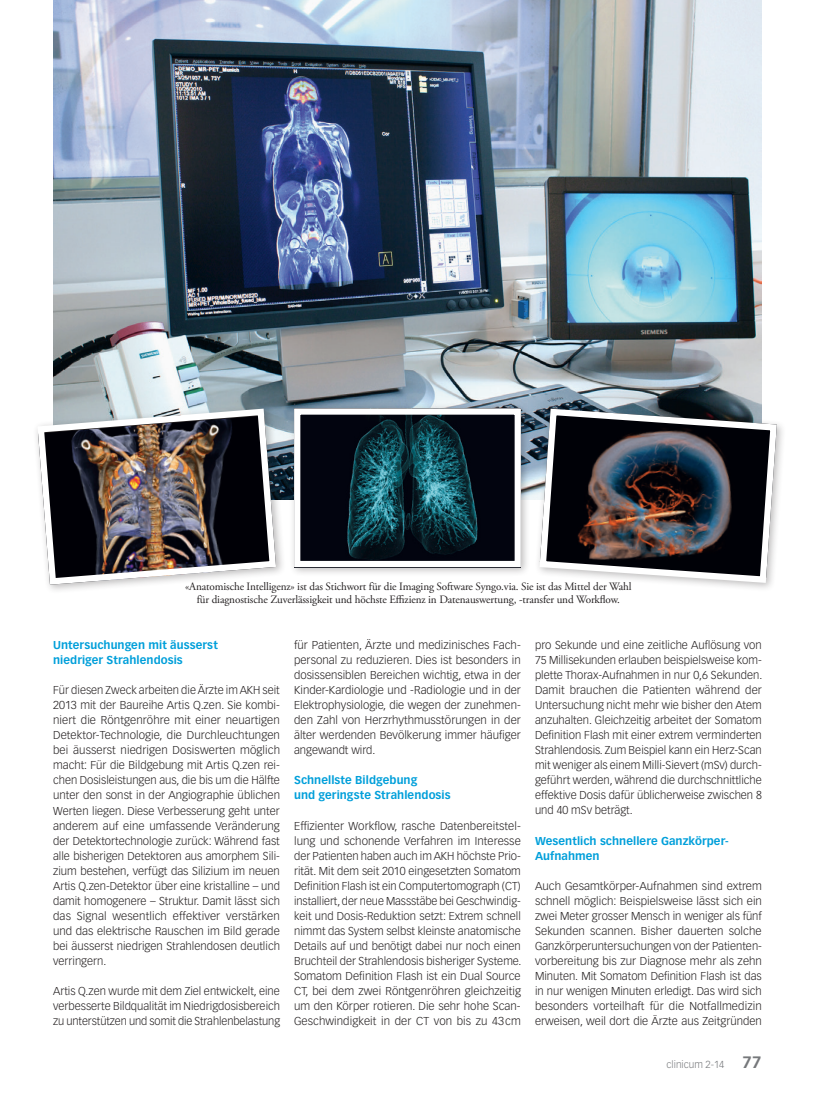
<style>
.page{position:relative;width:815px;height:1099px;background:#fff}
.page>*{position:absolute;margin:0;border:0;box-sizing:border-box;transform-origin:0 0}
.t1{font:300 11.25px/15px "Vectora LT Std";color:#231f20;text-align:justify}
.t2{font:11.25px/13.5px "Adobe Garamond Pro";letter-spacing:-.01em;color:#231f20;text-align:center}
.t3{font:700 11.25px/15px "Vectora LT Std";letter-spacing:.005em;color:#009fda}
.t4{font:300 10px "Vectora LH";color:#76787b}
.s1{font-weight:700;font-size:16.25px}
</style>
<div class="page">
<img style="left:53px;top:0;width:709px;height:499px">
<div style="left:33px;top:403px;width:253px;height:191px;background:#231f20;opacity:.3"></div>
<img style="left:34px;top:405px;width:245px;height:183px">
<div style="left:289px;top:403px;width:242px;height:174px;background:#231f20;opacity:.3"></div>
<img style="left:301px;top:415px;width:213px;height:145px">
<div style="left:294px;top:408px;width:227px;height:159px;border:6px solid #fff"></div>
<div style="left:535px;top:404px;width:252px;height:189px;background:#fff"></div>
<img style="left:536px;top:405px;width:244px;height:181px">
<p class="t2" style="left:185px;top:579px;width:448px">«Anatomische Intelligenz» ist das Stichwort für die Imaging Software Syngo.via. Sie ist das Mittel der Wahl für diagnostische Zuverlässigkeit und höchste Effizienz in Datenauswertung, -transfer und Workflow.</p>
<p class="t3" style="left:53px;top:638px;width:166px">Untersuchungen mit äusserst niedriger Strahlendosis</p>
<p class="t1" style="left:53px;top:683px;width:228px">Für diesen Zweck arbeiten die Ärzte im AKH seit 2013 mit der Baureihe Artis Q.zen. Sie kombi&shy;niert die Röntgenröhre mit einer neuartigen Detektor-Technologie, die Durchleuchtungen bei äusserst niedrigen Dosiswerten möglich macht: Für die Bildgebung mit Artis Q.zen rei&shy;chen Dosisleistungen aus, die bis um die Hälfte unter den sonst in der Angiographie üblichen Werten liegen. Diese Verbesserung geht unter anderem auf eine umfassende Veränderung der Detektortechnologie zurück: Während fast alle bisherigen Detektoren aus amorphem Sili&shy;zium bestehen, verfügt das Silizium im neuen Artis Q.zen-Detektor über eine kristalline – und damit homogenere – Struktur. Damit lässt sich das Signal wesentlich effektiver verstärken und das elektrische Rauschen im Bild gerade bei äusserst niedrigen Strahlendosen deutlich verringern.</p>
<p class="t1" style="left:53px;top:983px;width:228px">Artis Q.zen wurde mit dem Ziel entwickelt, eine verbesserte Bildqualität im Niedrigdosisbereich zu unterstützen und somit die Strahlenbelastung</p>
<p class="t1" style="left:294px;top:638px;width:228px">für Patienten, Ärzte und medizinisches Fach&shy;personal zu reduzieren. Dies ist besonders in dosissensiblen Bereichen wichtig, etwa in der Kinder-Kardiologie und -Radiologie und in der Elektrophysiologie, die wegen der zunehmen&shy;den Zahl von Herzrhythmusstörungen in der älter werdenden Bevölkerung immer häufiger angewandt wird.</p>
<p class="t3" style="left:294px;top:773px;width:158px">Schnellste Bildgebung<br>und geringste Strahlendosis</p>
<p class="t1" style="left:294px;top:818px;width:229px">Effizienter Workflow, rasche Datenbereitstel&shy;lung und schonende Verfahren im Interesse der Patienten haben auch im AKH höchste Prio&shy;rität. Mit dem seit 2010 eingesetzten Somatom Definition Flash ist ein Computertomograph (CT) installiert, der neue Massstäbe bei Geschwindig&shy;keit und Dosis-Reduktion setzt: Extrem schnell nimmt das System selbst kleinste anatomische Details auf und benötigt dabei nur noch einen Bruchteil der Strahlendosis bisheriger Systeme.<br>Somatom Definition Flash ist ein Dual Source CT, bei dem zwei Röntgenröhren gleichzeitig um den Körper rotieren. Die sehr hohe Scan-Geschwindigkeit in der CT von bis zu 43cm</p>
<p class="t1" style="left:535px;top:638px;width:229px">pro Sekunde und eine zeitliche Auflösung von 75 Millisekunden erlauben beispielsweise kom&shy;plette Thorax-Aufnahmen in nur 0,6 Sekunden.<br>Damit brauchen die Patienten während der Untersuchung nicht mehr wie bisher den Atem anzuhalten. Gleichzeitig arbeitet der Somatom Definition Flash mit einer extrem verminderten Strahlendosis. Zum Beispiel kann ein Herz-Scan mit weniger als einem Milli-Sievert (mSv) durch&shy;geführt werden, während die durchschnittliche effektive Dosis dafür üblicherweise zwischen 8 und 40 mSv beträgt.</p>
<p class="t3" style="left:535px;top:833px;width:195px">Wesentlich schnellere Ganzkörper-<br>Aufnahmen</p>
<p class="t1" style="left:535px;top:878px;width:228px">Auch Gesamtkörper-Aufnahmen sind extrem schnell möglich: Beispielsweise lässt sich ein zwei Meter grosser Mensch in weniger als fünf Sekunden scannen. Bisher dauerten solche Ganzkörperuntersuchungen von der Patienten&shy;vorbereitung bis zur Diagnose mehr als zehn Minuten. Mit Somatom Definition Flash ist das in nur wenigen Minuten erledigt. Das wird sich besonders vorteilhaft für die Notfallmedizin erweisen, weil dort die Ärzte aus Zeitgründen</p>
<p class="t4" style="left:667px;top:1058px;width:97px">clinicum 2-14 <span class="s1">77</span></p>
</div>
